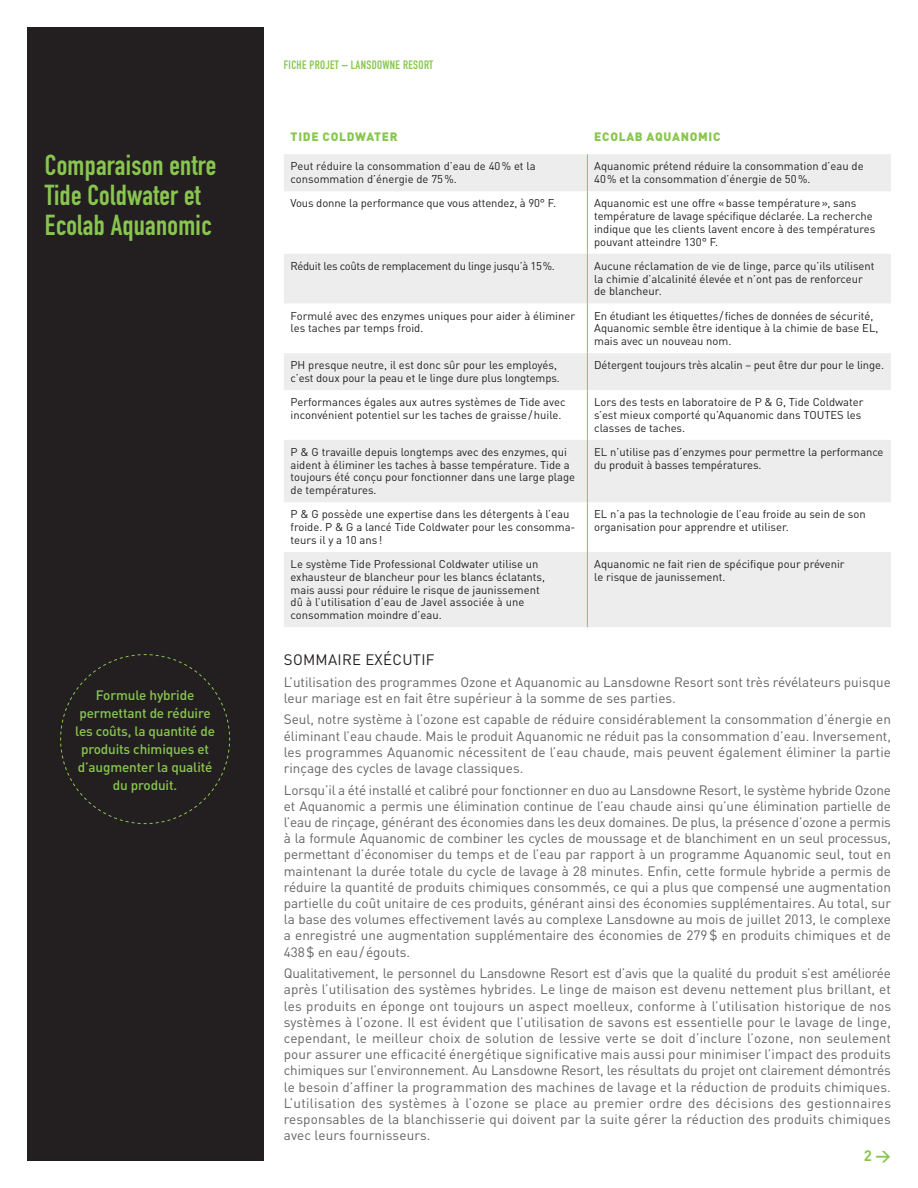
<style>
.page{position:relative;width:918px;height:1188px;background:#fff}
.page>*{position:absolute;margin:0;border:0;box-sizing:border-box;transform-origin:0 0}
.t1{font:700 28.5px/30px "DIN Condensed";letter-spacing:.01em;color:#89c650}
.t2{font:15px "DIN Pro";letter-spacing:.02em;color:#231f20}
.t3{font:700 15px "DIN Pro";color:#89c650}
.t4{font:13.5px/16.2px "DIN Pro";color:#636366;text-align:justify}
.t5{font:500 13.5px/18px "DIN Pro";letter-spacing:-.01em;color:#89c650;text-align:center}
.t6{font:900 12px "DIN Pro";letter-spacing:.06em;color:#89c650}
.t7{font:700 12px "DIN Condensed";letter-spacing:.03em;color:#89c650}
.t8{font:11.25px/12.8px "DIN Pro";color:#231f20}
.t9{font:11.25px "DIN Pro";letter-spacing:-.025em;color:#231f20}
</style>
<div class="page">
<div style="left:27px;top:27px;width:236px;height:1134px;background:#231f20"></div>
<svg style="left:284px;top:154px;width:607px;height:473px;fill:#ededee"></svg>
<hr style="left:587px;top:154px;width:1px;height:37px;background:#89c650">
<hr style="left:587px;top:191px;width:1px;height:63px;background:#89c650">
<hr style="left:587px;top:254px;width:1px;height:49px;background:#89c650">
<hr style="left:587px;top:303px;width:1px;height:50px;background:#89c650">
<hr style="left:587px;top:353px;width:1px;height:37px;background:#89c650">
<hr style="left:587px;top:390px;width:1px;height:50px;background:#89c650">
<hr style="left:587px;top:440px;width:1px;height:62px;background:#89c650">
<hr style="left:587px;top:502px;width:1px;height:50px;background:#89c650">
<hr style="left:587px;top:552px;width:1px;height:75px;background:#89c650">
<svg style="left:60px;top:654px;width:170px;height:170px"></svg>
<h1 class="t1" style="left:45px;top:150px;width:173px">Comparaison entre<br>Tide Coldwater et<br>Ecolab Aquanomic</h1>
<p class="t5" style="left:75px;top:685px;width:142px">Formule hybride permettant de réduire les coûts, la quantité de produits chimiques et d’augmenter la qualité du produit.</p>
<p class="t7" style="left:284px;top:57px;width:151px">FICHE PROJET – LANSDOWNE RESORT</p>
<p class="t6" style="left:291px;top:126px;width:109px">TIDE COLDWATER</p>
<p class="t6" style="left:594px;top:126px;width:128px">ECOLAB AQUANOMIC</p>
<p class="t8" style="left:291px;top:159px;width:247px">Peut réduire la consommation d’eau de 40% et la consommation d’énergie de 75%.</p>
<p class="t8" style="left:594px;top:159px;width:271px">Aquanomic prétend réduire la consommation d’eau de<br>40% et la consommation d’énergie de 50%.</p>
<p class="t8" style="left:291px;top:196px;width:267px">Vous donne la performance que vous attendez, à 90° F.</p>
<p class="t8" style="left:594px;top:196px;width:283px">Aquanomic est une offre «basse température», sans température de lavage spécifique déclarée. La recherche indique que les clients lavent encore à des températures pouvant atteindre 130° F.</p>
<p class="t9" style="left:291px;top:257px;width:266px">Réduit les coûts de remplacement du linge jusqu’à 15%.</p>
<p class="t8" style="left:594px;top:258px;width:282px">Aucune réclamation de vie de linge, parce qu’ils utilisent la chimie d’alcalinité élevée et n’ont pas de renforceur de blancheur.</p>
<p class="t8" style="left:291px;top:308px;width:286px">Formulé avec des enzymes uniques pour aider à éliminer les taches par temps froid.</p>
<p class="t8" style="left:594px;top:308px;width:286px">En étudiant les étiquettes/fiches de données de sécurité,<br>Aquanomic semble être identique à la chimie de base EL, mais avec un nouveau nom.</p>
<p class="t8" style="left:291px;top:358px;width:271px">PH presque neutre, il est donc sûr pour les employés, c’est doux pour la peau et le linge dure plus longtemps.</p>
<p class="t8" style="left:594px;top:358px;width:291px">Détergent toujours très alcalin – peut être dur pour le linge.</p>
<p class="t8" style="left:291px;top:395px;width:277px">Performances égales aux autres systèmes de Tide avec inconvénient potentiel sur les taches de graisse/huile.</p>
<p class="t8" style="left:594px;top:395px;width:271px">Lors des tests en laboratoire de P &amp; G, Tide Coldwater s’est mieux comporté qu’Aquanomic dans TOUTES les classes de taches.</p>
<p class="t8" style="left:291px;top:444px;width:286px">P &amp; G travaille depuis longtemps avec des enzymes, qui aident à éliminer les taches à basse température. Tide a toujours été conçu pour fonctionner dans une large plage de températures.</p>
<p class="t8" style="left:594px;top:444px;width:291px">EL n’utilise pas d’enzymes pour permettre la performance du produit à basses températures.</p>
<p class="t8" style="left:291px;top:507px;width:286px">P &amp; G possède une expertise dans les détergents à l’eau froide. P &amp; G a lancé Tide Coldwater pour les consomma&shy;teurs il y a 10 ans !</p>
<p class="t8" style="left:594px;top:507px;width:273px">EL n’a pas la technologie de l’eau froide au sein de son organisation pour apprendre et utiliser.</p>
<p class="t8" style="left:291px;top:557px;width:256px">Le système Tide Professional Coldwater utilise un exhausteur de blancheur pour les blancs éclatants, mais aussi pour réduire le risque de jaunissement dû à l’utilisation d’eau de Javel associée à une consommation moindre d’eau.</p>
<p class="t8" style="left:594px;top:556px;width:252px">Aquanomic ne fait rien de spécifique pour prévenir le risque de jaunissement.</p>
<p class="t2" style="left:284px;top:648px;width:152px">SOMMAIRE EXÉCUTIF</p>
<p class="t4" style="left:284px;top:672px;width:609px">L’utilisation des programmes Ozone et Aquanomic au Lansdowne Resort sont très révélateurs puisque leur mariage est en fait être supérieur à la somme de ses parties.</p>
<p class="t4" style="left:284px;top:710px;width:609px">Seul, notre système à l’ozone est capable de réduire considérablement la consommation d’énergie en éliminant l’eau chaude. Mais le produit Aquanomic ne réduit pas la consommation d’eau. Inversement, les programmes Aquanomic nécessitent de l’eau chaude, mais peuvent également éliminer la partie rinçage des cycles de lavage classiques.</p>
<p class="t4" style="left:284px;top:780px;width:609px">Lorsqu’il a été installé et calibré pour fonctionner en duo au Lansdowne Resort, le système hybride Ozone et Aquanomic a permis une élimination continue de l’eau chaude ainsi qu’une élimination partielle de l’eau de rinçage, générant des économies dans les deux domaines. De plus, la présence d’ozone a permis à la formule Aquanomic de combiner les cycles de moussage et de blanchiment en un seul processus, permettant d’économiser du temps et de l’eau par rapport à un programme Aquanomic seul, tout en maintenant la durée totale du cycle de lavage à 28 minutes. Enfin, cette formule hybride a permis de réduire la quantité de produits chimiques consommés, ce qui a plus que compensé une augmentation partielle du coût unitaire de ces produits, générant ainsi des économies supplémentaires. Au total, sur la base des volumes effectivement lavés au complexe Lansdowne au mois de juillet 2013, le complexe a enregistré une augmentation supplémentaire des économies de 279$ en produits chimiques et de 438$ en eau/égouts.</p>
<p class="t4" style="left:284px;top:964px;width:609px">Qualitativement, le personnel du Lansdowne Resort est d’avis que la qualité du produit s’est améliorée après l’utilisation des systèmes hybrides. Le linge de maison est devenu nettement plus brillant, et les produits en éponge ont toujours un aspect moelleux, conforme à l’utilisation historique de nos systèmes à l’ozone. Il est évident que l’utilisation de savons est essentielle pour le lavage de linge, cependant, le meilleur choix de solution de lessive verte se doit d’inclure l’ozone, non seulement pour assurer une efficacité énergétique significative mais aussi pour minimiser l’impact des produits chimiques sur l’environnement. Au Lansdowne Resort, les résultats du projet ont clairement démontrés le besoin d’affiner la programmation des machines de lavage et la réduction de produits chimiques.<br>L’utilisation des systèmes à l’ozone se place au premier ordre des décisions des gestionnaires responsables de la blanchisserie qui doivent par la suite gérer la réduction des produits chimiques avec leurs fournisseurs.</p>
<p class="t3" style="left:864px;top:1143px;width:29px">2 →</p>
</div>
